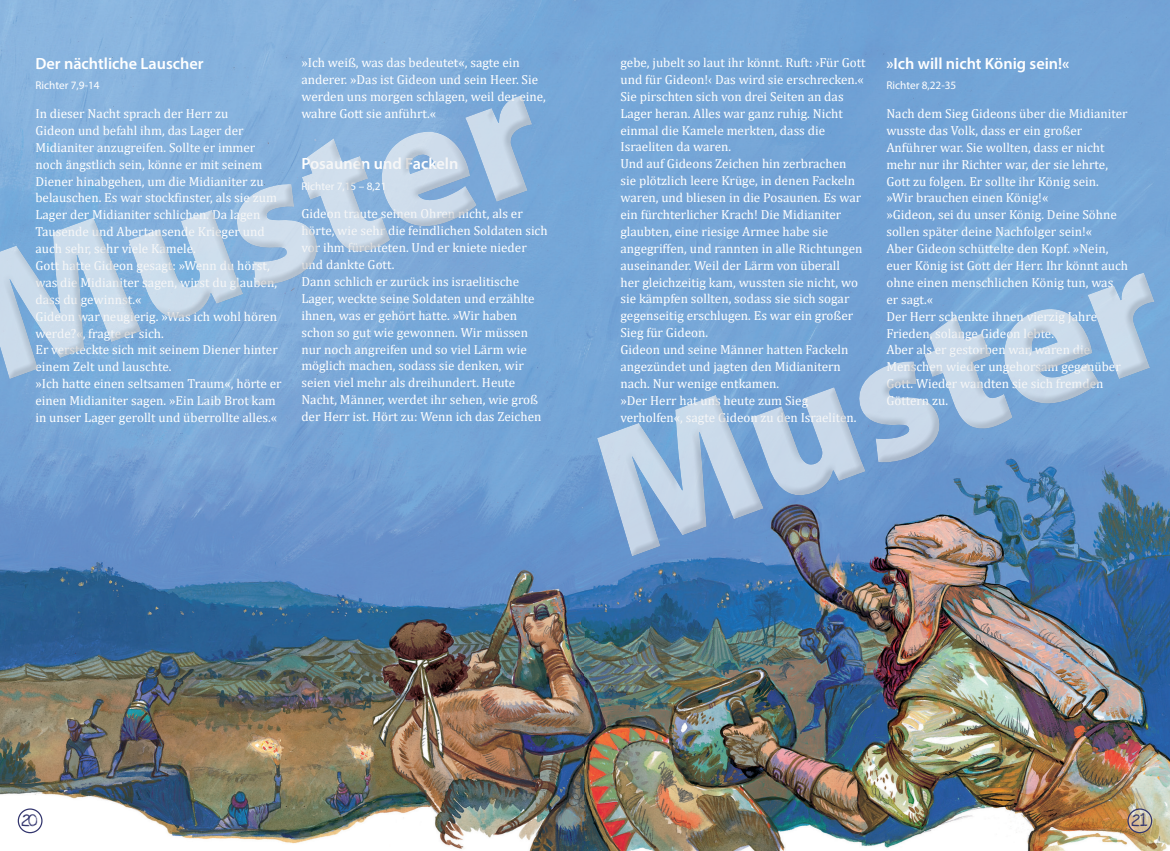
<style>
.page{position:relative;width:1170px;height:851px;background:#fff}
.page>*{position:absolute;margin:0;border:0;box-sizing:border-box;transform-origin:0 0}
.t1{font:900 182.5px "Myriad Pro";color:#f2f3f4}
.t2{font:600 16.25px "Myriad Pro";color:#fff}
.t3{font:13.12px/16.9px "Cambria";color:#fff}
.t4{font:12.5px "Love Ya Like A Sister";color:#34376f}
.t5{font:11.25px "Myriad Pro";color:#fff}
</style>
<div class="page">
<img style="left:0;top:0;width:1169px;height:850px">
<svg style="left:0;top:59px;width:563px;height:330px;background:#7dacd9"></svg>
<svg style="left:580px;top:234px;width:5px;height:332px;background:#70a0d3"></svg>
<div style="left:18px;top:808px;width:24px;height:24px;background:#fff;border-radius:50%"></div>
<div style="left:18px;top:808px;width:25px;height:25px;border:1px solid #34376f;border-radius:50%"></div>
<svg style="left:585px;top:236px;width:584px;height:330px;background:#6e9bcb"></svg>
<svg style="left:1127px;top:808px;width:24px;height:24px"></svg>
<div style="left:1127px;top:808px;width:25px;height:25px;border:1px solid #34376f;border-radius:50%"></div>
<p class="t2" style="left:35px;top:53px;width:170px">Der nächtliche Lauscher</p>
<p class="t5" style="left:35px;top:79px;width:66px">Richter 7,9-14</p>
<p class="t3" style="left:35px;top:105px;width:248px">In dieser Nacht sprach der Herr zu<br>Gideon und befahl ihm, das Lager der Midianiter anzugreifen. Sollte er immer noch ängstlich sein, könne er mit seinem Diener hinabgehen, um die Midianiter zu belauschen. Es war stockfinster, als sie zum Lager der Midianiter schlichen. Da lagen Tausende und Abertausende Krieger und auch sehr, sehr viele Kamele.<br>Gott hatte Gideon gesagt: »Wenn du hörst, was die Midianiter sagen, wirst du glauben, dass du gewinnst.«<br>Gideon war neugierig. »Was ich wohl hören werde?«, fragte er sich.<br>Er versteckte sich mit seinem Diener hinter einem Zelt und lauschte.<br>»Ich hatte einen seltsamen Traum«, hörte er einen Midianiter sagen. »Ein Laib Brot kam in unser Lager gerollt und überrollte alles.«</p>
<p class="t3" style="left:301px;top:54px;width:246px">»Ich weiß, was das bedeutet«, sagte ein anderer. »Das ist Gideon und sein Heer. Sie werden uns morgen schlagen, weil der eine, wahre Gott sie anführt.«</p>
<h1 class="t1" style="left:-61px;top:209px;width:592px;rotate:-20deg">Muster</h1>
<p class="t2" style="left:301px;top:153px;width:158px">Posaunen und Fackeln</p>
<p class="t5" style="left:301px;top:179px;width:87px">Richter 7,15 – 8,21</p>
<p class="t3" style="left:301px;top:205px;width:248px">Gideon traute seinen Ohren nicht, als er hörte, wie sehr die feindlichen Soldaten sich vor ihm fürchteten. Und er kniete nieder und dankte Gott.<br>Dann schlich er zurück ins israelitische Lager, weckte seine Soldaten und erzählte ihnen, was er gehört hatte. »Wir haben schon so gut wie gewonnen. Wir müssen nur noch angreifen und so viel Lärm wie möglich machen, sodass sie denken, wir seien viel mehr als dreihundert. Heute Nacht, Männer, werdet ihr sehen, wie groß der Herr ist. Hört zu: Wenn ich das Zeichen</p>
<p class="t3" style="left:620px;top:54px;width:247px">gebe, jubelt so laut ihr könnt. Ruft: ›Für Gott und für Gideon!‹ Das wird sie erschrecken.« Sie pirschten sich von drei Seiten an das Lager heran. Alles war ganz ruhig. Nicht einmal die Kamele merkten, dass die Israeliten da waren.<br>Und auf Gideons Zeichen hin zerbrachen<br>sie plötzlich leere Krüge, in denen Fackeln waren, und bliesen in die Posaunen. Es war ein fürchterlicher Krach! Die Midianiter glaubten, eine riesige Armee habe sie angegriffen, und rannten in alle Richtungen auseinander. Weil der Lärm von überall<br>her gleichzeitig kam, wussten sie nicht, wo sie kämpfen sollten, sodass sie sich sogar gegenseitig erschlugen. Es war ein großer Sieg für Gideon.<br>Gideon und seine Männer hatten Fackeln angezündet und jagten den Midianitern nach. Nur wenige entkamen.<br>»Der Herr hat uns heute zum Sieg verholfen«, sagte Gideon zu den Israeliten.</p>
<p class="t2" style="left:886px;top:53px;width:185px">»Ich will nicht König sein!«</p>
<p class="t5" style="left:886px;top:79px;width:72px">Richter 8,22-35</p>
<p class="t3" style="left:886px;top:105px;width:243px">Nach dem Sieg Gideons über die Midianiter wusste das Volk, dass er ein großer Anführer war. Sie wollten, dass er nicht mehr nur ihr Richter war, der sie lehrte, Gott zu folgen. Er sollte ihr König sein. »Wir brauchen einen König!«<br>»Gideon, sei du unser König. Deine Söhne sollen später deine Nachfolger sein!«<br>Aber Gideon schüttelte den Kopf. »Nein, euer König ist Gott der Herr. Ihr könnt auch ohne einen menschlichen König tun, was er sagt.«<br>Der Herr schenkte ihnen vierzig Jahre Frieden, solange Gideon lebte.<br>Aber als er gestorben war, waren die Menschen wieder ungehorsam gegenüber Gott. Wieder wandten sie sich fremden</p>
<h1 class="t1" style="left:561px;top:387px;width:592px;rotate:-20deg">Muster</h1>
<p class="t3" style="left:886px;top:392px;width:63px">Göttern zu.</p>
<p class="t4" style="left:21px;top:810px;width:18px">20</p>
<p class="t4" style="left:1131px;top:810px;width:17px">21</p>
</div>
